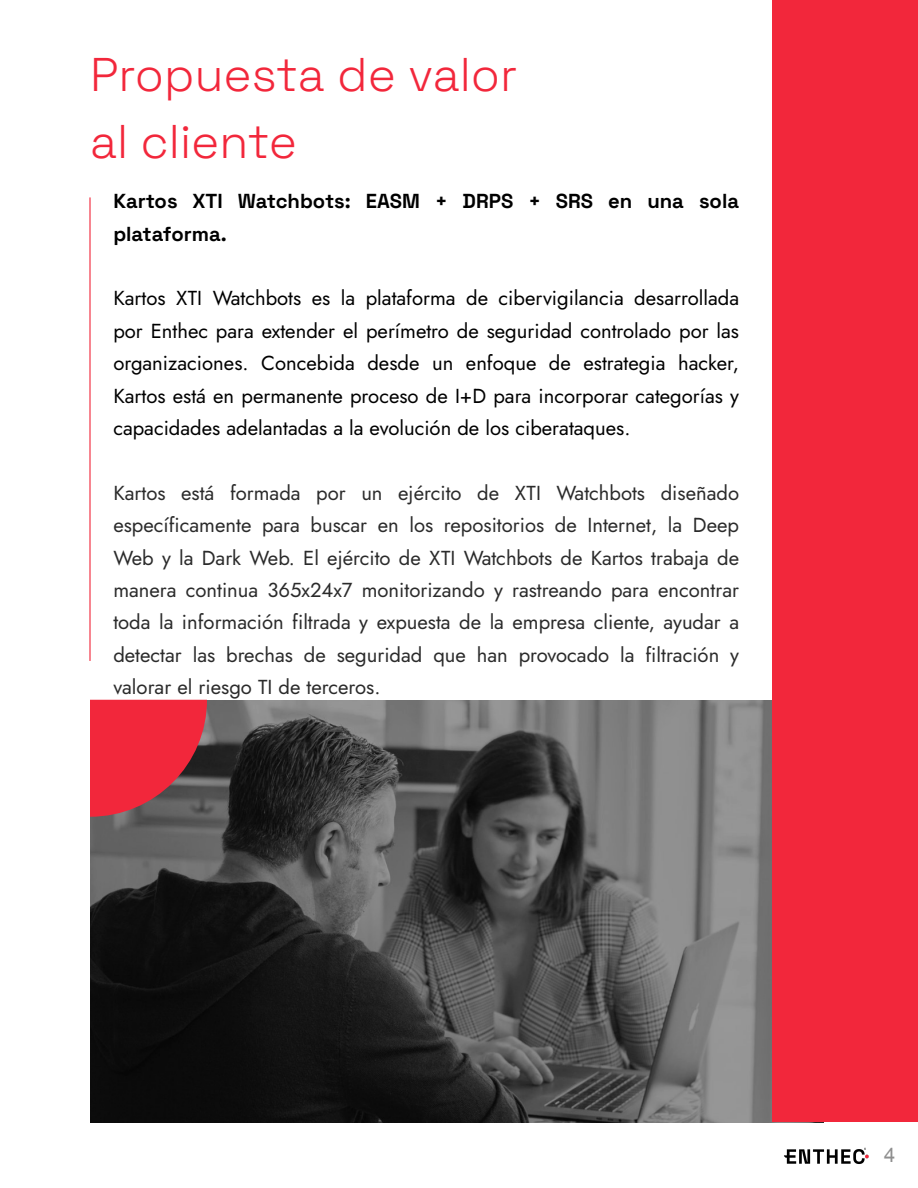
<style>
.page{position:relative;width:918px;height:1188px;background:#fff}
.page>*{position:absolute;margin:0;border:0;box-sizing:border-box;transform-origin:0 0}
.t1{font:300 47.25px/66.3px "Space Grotesk";color:#f2273b}
.t2{font:20.25px/32.4px "Jost";color:#2b2b2b;text-align:justify}
.t3{font:20.25px/32.7px "Jost";color:#000;text-align:justify}
.t4{font:700 20.25px/32.7px "Space Grotesk";color:#000}
.t5{font:20.25px "Arial";color:#8f8f8f}
</style>
<div class="page">
<hr style="left:89px;top:198px;width:2px;height:462px;background:#f2273b">
<img style="left:90px;top:701px;width:734px;height:422px">
<svg style="left:90px;top:700px;width:117px;height:117px;background:#d13040"></svg>
<div style="left:773px;top:0;width:145px;height:1122px;background:#f2273b"></div>
<img style="left:784px;top:1147px;width:85px;height:17px">
<h1 class="t1" style="left:90px;top:42px;width:429px">Propuesta de valor al cliente</h1>
<p class="t4" style="left:113px;top:185px;width:627px">Kartos XTI Watchbots: EASM + DRPS + SRS en una sola plataforma.</p>
<p class="t3" style="left:113px;top:281px;width:627px">Kartos XTI Watchbots es la plataforma de cibervigilancia desarrollada por Enthec para extender el perímetro de seguridad controlado por las organizaciones. Concebida desde un enfoque de estrategia hacker, Kartos está en permanente proceso de I+D para incorporar categorías y capacidades adelantadas a la evolución de los ciberataques.</p>
<p class="t2" style="left:113px;top:476px;width:627px">Kartos está formada por un ejército de XTI Watchbots diseñado específicamente para buscar en los repositorios de Internet, la Deep Web y la Dark Web. El ejército de XTI Watchbots de Kartos trabaja de manera continua 365x24x7 monitorizando y rastreando para encontrar toda la información filtrada y expuesta de la empresa cliente, ayudar a detectar las brechas de seguridad que han provocado la filtración y valorar el riesgo TI de terceros.</p>
<p class="t5" style="left:884px;top:1144px;width:13px">4</p>
</div>
